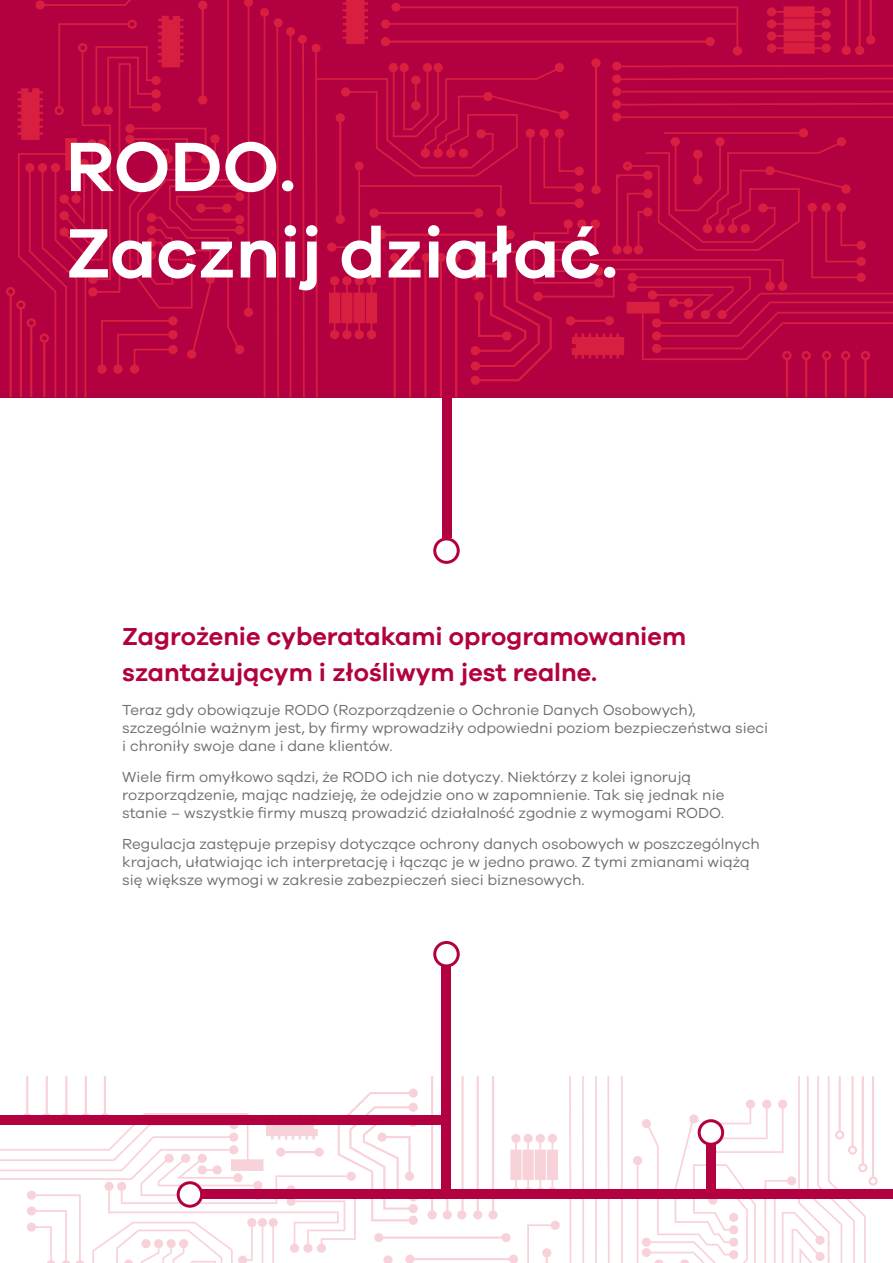
<style>
.page{position:relative;width:893px;height:1263px;background:#fff}
.page>*{position:absolute;margin:0;border:0;box-sizing:border-box;transform-origin:0 0}
.t1{font:600 72px "Galano Grotesque";color:#fff}
.Big_red_text{font:600 25.35px/35.1px "Galano Grotesque";color:#b20041}
.Body{font:15px/18px "Galano Grotesque";color:#6c6d70}
</style>
<div class="page">
<svg style="left:6px;top:0;width:887px;height:398px;background:#b70440"></svg>
<svg style="left:621px;top:1076px;width:2px;height:187px"></svg>
<svg style="left:607px;top:1076px;width:3px;height:187px"></svg>
<svg style="left:595px;top:1076px;width:2px;height:187px"></svg>
<svg style="left:582px;top:1076px;width:2px;height:187px"></svg>
<svg style="left:569px;top:1076px;width:3px;height:187px"></svg>
<div style="left:633px;top:1156px;width:9px;height:9px;background:#f7d3d9;border-radius:50%"></div>
<svg style="left:637px;top:1076px;width:241px;height:187px"></svg>
<svg style="left:0;top:1076px;width:560px;height:187px"></svg>
<div style="left:442px;top:366px;width:10px;height:172px;background:#b20041"></div>
<svg style="left:435px;top:539px;width:23px;height:23px"></svg>
<div style="left:433px;top:537px;width:27px;height:27px;border:3px solid #b20041;border-radius:50%"></div>
<div style="left:0;top:1115px;width:444px;height:10px;background:#b20041"></div>
<div style="left:441px;top:959px;width:10px;height:235px;background:#b20041"></div>
<div style="left:502px;top:1189px;width:391px;height:10px;background:#b20041"></div>
<div style="left:200px;top:1189px;width:307px;height:10px;background:#b20041"></div>
<div style="left:178px;top:1183px;width:24px;height:23px;background:#fff;border-radius:50%"></div>
<div style="left:177px;top:1181px;width:26px;height:27px;border:3px solid #b20041;border-radius:50%"></div>
<div style="left:706px;top:1132px;width:10px;height:58px;background:#b20041"></div>
<div style="left:699px;top:1121px;width:24px;height:23px;background:#fff;border-radius:50%"></div>
<div style="left:698px;top:1119px;width:26px;height:27px;border:3px solid #b20041;border-radius:50%"></div>
<div style="left:435px;top:942px;width:23px;height:24px;background:#fff;border-radius:50%"></div>
<div style="left:433px;top:941px;width:27px;height:26px;border:3px solid #b20041;border-radius:50%"></div>
<p class="t1" style="left:66px;top:123px;width:232px">RODO.</p>
<p class="t1" style="left:66px;top:209px;width:554px">Zacznij działać.</p>
<p class="Big_red_text" style="left:122px;top:619px;width:565px">Zagrożenie cyberatakami oprogramowaniem szantażującym i złośliwym jest realne.</p>
<p class="Body" style="left:122px;top:701px;width:647px">Teraz gdy obowiązuje RODO (Rozporządzenie o Ochronie Danych Osobowych), szczególnie ważnym jest, by firmy wprowadziły odpowiedni poziom bezpieczeństwa sieci i chroniły swoje dane i dane klientów.</p>
<p class="Body" style="left:122px;top:767px;width:604px">Wiele firm omyłkowo sądzi, że RODO ich nie dotyczy. Niektórzy z kolei ignorują rozporządzenie, mając nadzieję, że odejdzie ono w zapomnienie. Tak się jednak nie stanie – wszystkie firmy muszą prowadzić działalność zgodnie z wymogami RODO.</p>
<p class="Body" style="left:122px;top:834px;width:639px">Regulacja zastępuje przepisy dotyczące ochrony danych osobowych w poszczególnych krajach, ułatwiając ich interpretację i łącząc je w jedno prawo. Z tymi zmianami wiążą się większe wymogi w zakresie zabezpieczeń sieci biznesowych.</p>
</div>
